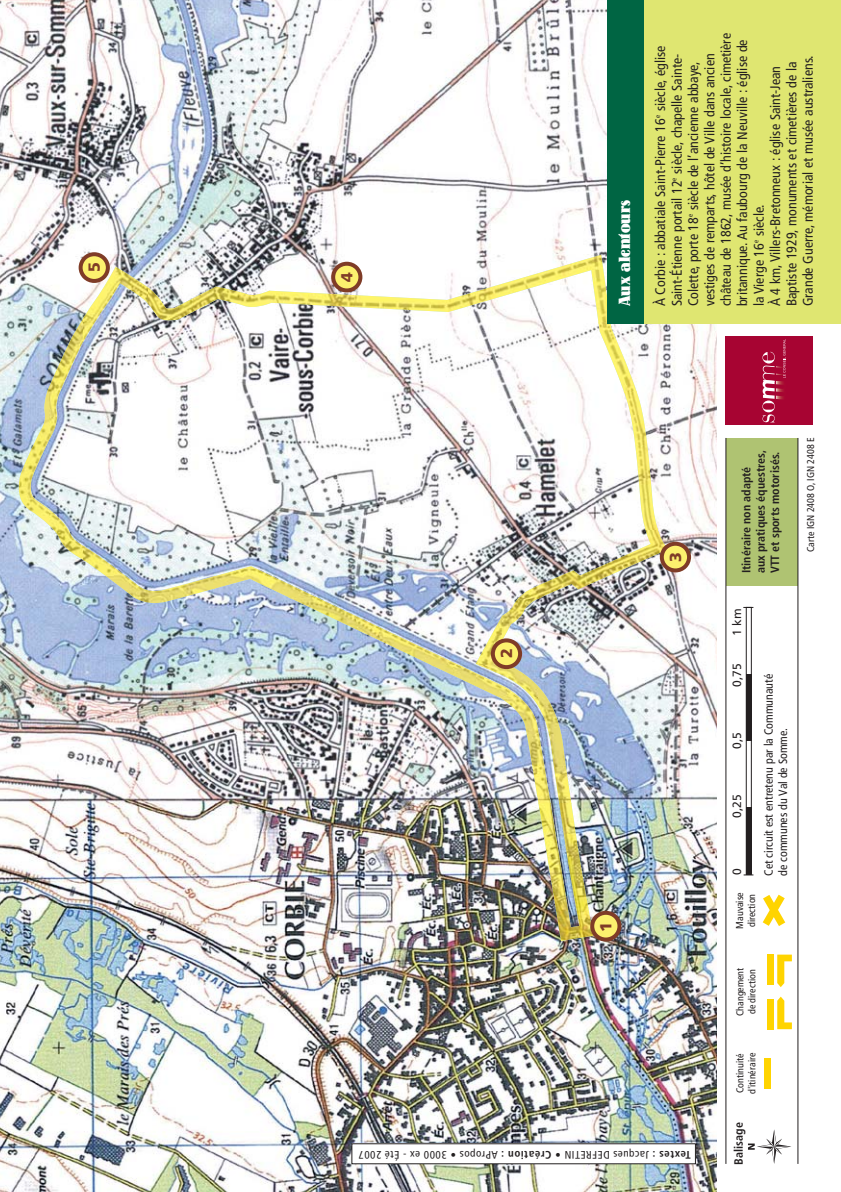
<style>
.page{position:relative;width:841px;height:1192px;background:#fff}
.page>*{position:absolute;margin:0;border:0;box-sizing:border-box;transform-origin:0 0}
.t1{font:500 16px "Lo Type";color:#fff}
.t2{font:900 16px "Frutiger";color:#7f3c27}
.t3{font:condensed 14px/16.4px "Frutiger";color:#231f20}
.t4{font:700 condensed 12px/14.4px "Frutiger";color:#231f20}
.t5{font:condensed 12px/14.4px "Frutiger";color:#231f20}
.t6{font:12px "Frutiger";color:#231f20}
.t7{font:condensed 11px "Frutiger";letter-spacing:.05em;color:#231f20}
.t8{font:condensed 10px/12px "Frutiger";color:#231f20}
.s1{font-weight:700}
</style>
<div class="page">
<img style="left:0;top:0;width:841px;height:1192px">
<p class="t2" style="left:88px;top:272px;width:11px;rotate:-90deg">5</p>
<p class="t2" style="left:340px;top:282px;width:11px;rotate:-90deg">4</p>
<p class="t2" style="left:500px;top:658px;width:11px;rotate:-90deg">2</p>
<p class="t1" style="left:619px;top:306px;width:108px;rotate:-90deg">Aux alentours</p>
<p class="t3" style="left:653px;top:306px;width:275px;rotate:-90deg">À Corbie : abbatiale Saint-Pierre 16<sup>e</sup> siècle, église Saint-Étienne portail 12<sup>e</sup> siècle, chapelle Sainte-Colette, porte 18<sup>e</sup> siècle de l’ancienne abbaye, vestiges de remparts, hôtel de Ville dans ancien château de 1862, musée d’histoire locale, cimetière britannique. Au faubourg de la Neuville : église de la Vierge 16<sup>e</sup> siècle.<br>À 4 km, Villers-Bretonneux : église Saint-Jean Baptiste 1929, monuments et cimetières de la Grande Guerre, mémorial et musée australiens.</p>
<p class="t2" style="left:599px;top:932px;width:11px;rotate:-90deg">1</p>
<p class="t2" style="left:669px;top:561px;width:11px;rotate:-90deg">3</p>
<p class="t4" style="left:740px;top:573px;width:124px;rotate:-90deg">Itinéraire non adapté aux pratiques équestres,<br>VTT et sports motorisés.</p>
<p class="t6" style="left:732px;top:636px;width:29px;rotate:-90deg">1 km</p>
<p class="t6" style="left:732px;top:687px;width:25px;rotate:-90deg">0,75</p>
<p class="t6" style="left:732px;top:749px;width:18px;rotate:-90deg">0,5</p>
<p class="t6" style="left:732px;top:818px;width:25px;rotate:-90deg">0,25</p>
<p class="t6" style="left:732px;top:875px;width:8px;rotate:-90deg">0</p>
<p class="t8" style="left:734px;top:929px;width:38px;rotate:-90deg">Mauvaise direction</p>
<p class="t8" style="left:735px;top:1016px;width:50px;rotate:-90deg">Changement de direction</p>
<p class="t8" style="left:735px;top:1094px;width:43px;rotate:-90deg">Continuité d'itinéraire</p>
<p class="t5" style="left:762px;top:876px;width:203px;rotate:-90deg">Cet circuit est entretenu par la Communauté de communes du Val de Somme.</p>
<p class="t8" style="left:805px;top:552px;width:116px;rotate:-90deg">Carte IGN 2408 O, IGN 2408 E</p>
<p class="t7" style="left:691px;top:1159px;width:334px;rotate:-180deg"><span class="s1">Textes :</span> Jacques DEFRETIN <span class="s1">• Création :</span> APropos • 3000 ex - Été 2007</p>
<p class="t4" style="left:732px;top:1164px;width:44px;rotate:-90deg">Balisage</p>
</div>
